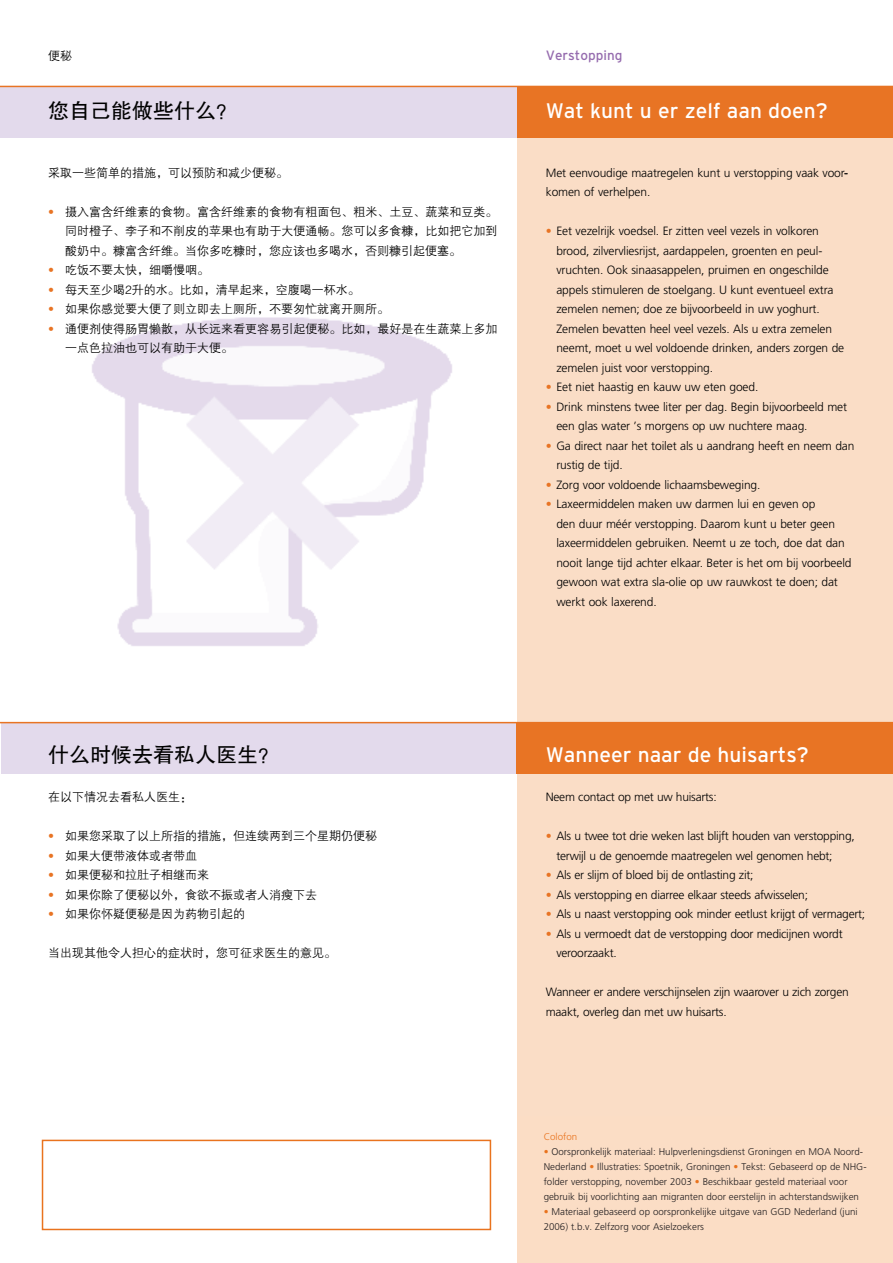
<style>
.page{position:relative;width:893px;height:1263px;background:#fff}
.page>*{position:absolute;margin:0;border:0;box-sizing:border-box;transform-origin:0 0}
.t1{font:21px "Interstate";color:#fff}
.t2{font:21px "FZHTK GBK1 0";color:#000}
.t3{font:13.5px "Interstate";color:#956bae}
.t4{font:300 12px/19.5px "Frutiger";letter-spacing:-.01em;color:#000}
.t5{font:12px/19.5px "FZZDXJW GB1 0";color:#000}
.t6{font:300 12px/19.5px "Frutiger";color:#e87424;text-align:justify}
.t7{font:300 9.75px/15px "Frutiger";color:#231f20}
.t8{font:300 9.75px "Frutiger";color:#e9731e}
.s1{color:#e87424}
.s2{color:#e9731e}
</style>
<div class="page">
<img style="left:92px;top:317px;width:360px;height:329px">
<div style="left:517px;top:89px;width:376px;height:1174px;background:#faddc6"></div>
<div style="left:0;top:86px;width:518px;height:51px;background:#e3daec"></div>
<div style="left:517px;top:86px;width:376px;height:51px;background:#e87424"></div>
<hr style="left:0;top:86px;width:893px;height:1px;background:#e87424">
<div style="left:1px;top:723px;width:517px;height:51px;background:#e3daec"></div>
<div style="left:517px;top:723px;width:376px;height:51px;background:#e87424"></div>
<hr style="left:0;top:722px;width:893px;height:1px;background:#e87424">
<div style="left:42px;top:1140px;width:449px;height:90px;border:2px solid #e9731e"></div>
<p class="t5" style="left:48px;top:46px;width:25px">便秘</p>
<h1 class="t2" style="left:48px;top:100px;width:190px">您自己能做些什么？</h1>
<p class="t5" style="left:48px;top:163px;width:241px">采取一些简单的措施，可以预防和减少便秘。</p>
<p class="t5" style="left:65px;top:202px;width:434px">摄入富含纤维素的食物。富含纤维素的食物有粗面包、粗米、土豆、蔬菜和豆类。同时橙子、李子和不削皮的苹果也有助于大便通畅。您可以多食糠，比如把它加到酸奶中。糠富含纤维。当你多吃糠时，您应该也多喝水，否则糠引起便塞。<br>吃饭不要太快，细嚼慢咽。<br>每天至少喝2升的水。比如，清早起来，空腹喝一杯水。<br>如果你感觉要大便了则立即去上厕所，不要匆忙就离开厕所。<br>通便剂使得肠胃懒散，从长远来看更容易引起便秘。比如，最好是在生蔬菜上多加一点色拉油也可以有助于大便。</p>
<p class="t6" style="left:48px;top:202px;width:7px">•</p>
<p class="t6" style="left:48px;top:261px;width:7px">• • • •</p>
<p class="t3" style="left:546px;top:48px;width:78px">Verstopping</p>
<h1 class="t1" style="left:546px;top:99px;width:283px">Wat kunt u er zelf aan doen?</h1>
<p class="t4" style="left:546px;top:163px;width:304px">Met eenvoudige maatregelen kunt u verstopping vaak voork komen of verhelpen.</p>
<p class="t4" style="left:556px;top:222px;width:289px;text-indent:-11px"><span class="s1">•</span> Eet vezelrijk voedsel. Er zitten veel vezels in volkoren brood, zilvervliesrijst, aardappelen, groenten en peulk vruchten. Ook sinaasappelen, pruimen en ongeschilde appels stimuleren de stoelgang. U kunt eventueel extra zemelen nemen; doe ze bijvoorbeeld in uw yoghurt.<br>Zemelen bevatten heel veel vezels. Als u extra zemelen neemt, moet u wel voldoende drinken, anders zorgen de zemelen juist voor verstopping.</p>
<p class="t4" style="left:546px;top:378px;width:214px"><span class="s1">•</span> Eet niet haastig en kauw uw eten goed.</p>
<p class="t4" style="left:556px;top:397px;width:292px;text-indent:-11px"><span class="s1">•</span> Drink minstens twee liter per dag. Begin bijvoorbeeld met een glas water ’s morgens op uw nuchtere maag.</p>
<p class="t4" style="left:556px;top:436px;width:300px;text-indent:-11px"><span class="s1">•</span> Ga direct naar het toilet als u aandrang heeft en neem dan rustig de tijd.</p>
<p class="t4" style="left:546px;top:475px;width:216px"><span class="s1">•</span> Zorg voor voldoende lichaamsbeweging.</p>
<p class="t4" style="left:556px;top:495px;width:297px;text-indent:-11px"><span class="s1">•</span> Laxeermiddelen maken uw darmen lui en geven op<br>den duur méér verstopping. Daarom kunt u beter geen laxeermiddelen gebruiken. Neemt u ze toch, doe dat dan nooit lange tijd achter elkaar. Beter is het om bij voorbeeld gewoon wat extra slakolie op uw rauwkost te doen; dat werkt ook laxerend.</p>
<h1 class="t2" style="left:48px;top:743px;width:232px">什么时候去看私人医生？</h1>
<p class="t5" style="left:48px;top:787px;width:145px">在以下情况去看私人医生：</p>
<p class="t5" style="left:65px;top:826px;width:313px">如果您采取了以上所指的措施，但连续两到三个星期仍便秘如果大便带液体或者带血<br>如果便秘和拉肚子相继而来<br>如果你除了便秘以外，食欲不振或者人消瘦下去<br>如果你怀疑便秘是因为药物引起的</p>
<p class="t5" style="left:48px;top:943px;width:289px">当出现其他令人担心的症状时，您可征求医生的意见。</p>
<p class="t6" style="left:48px;top:826px;width:7px">• • • • •</p>
<h1 class="t1" style="left:546px;top:743px;width:265px">Wanneer naar de huisarts?</h1>
<p class="t4" style="left:546px;top:787px;width:172px">Neem contact op met uw huisarts:</p>
<p class="t4" style="left:556px;top:826px;width:300px;text-indent:-11px"><span class="s1">•</span> Als u twee tot drie weken last blijft houden van verstopping, terwijl u de genoemde maatregelen wel genomen hebt;</p>
<p class="t4" style="left:546px;top:865px;width:209px"><span class="s1">•</span> Als er slijm of bloed bij de ontlasting zit;</p>
<p class="t4" style="left:546px;top:885px;width:264px"><span class="s1">•</span> Als verstopping en diarree elkaar steeds afwisselen;</p>
<p class="t4" style="left:546px;top:904px;width:321px"><span class="s1">•</span> Als u naast verstopping ook minder eetlust krijgt of vermagert;</p>
<p class="t4" style="left:556px;top:924px;width:288px;text-indent:-11px"><span class="s1">•</span> Als u vermoedt dat de verstopping door medicijnen wordt veroorzaakt.</p>
<p class="t4" style="left:546px;top:982px;width:304px">Wanneer er andere verschijnselen zijn waarover u zich zorgen maakt, overleg dan met uw huisarts.</p>
<p class="t8" style="left:544px;top:1131px;width:35px">Colofon</p>
<p class="t7" style="left:544px;top:1144px;width:324px"><span class="s2">•</span> Oorspronkelijk materiaal: Hulpverleningsdienst Groningen en MOA Noord-Nederland <span class="s2">•</span> Illustraties: Spoetnik, Groningen <span class="s2">•</span> Tekst: Gebaseerd op de NHG&shy;folder verstopping, november 2003 <span class="s2">•</span> Beschikbaar gesteld materiaal voor gebruik bij voorlichting aan migranten door eerstelijn in achterstandswijken</p>
<p class="t7" style="left:544px;top:1204px;width:315px"><span class="s2">•</span> Materiaal gebaseerd op oorspronkelijke uitgave van GGD Nederland (juni<br>2006) t.b.v. Zelfzorg voor Asielzoekers</p>
</div>
